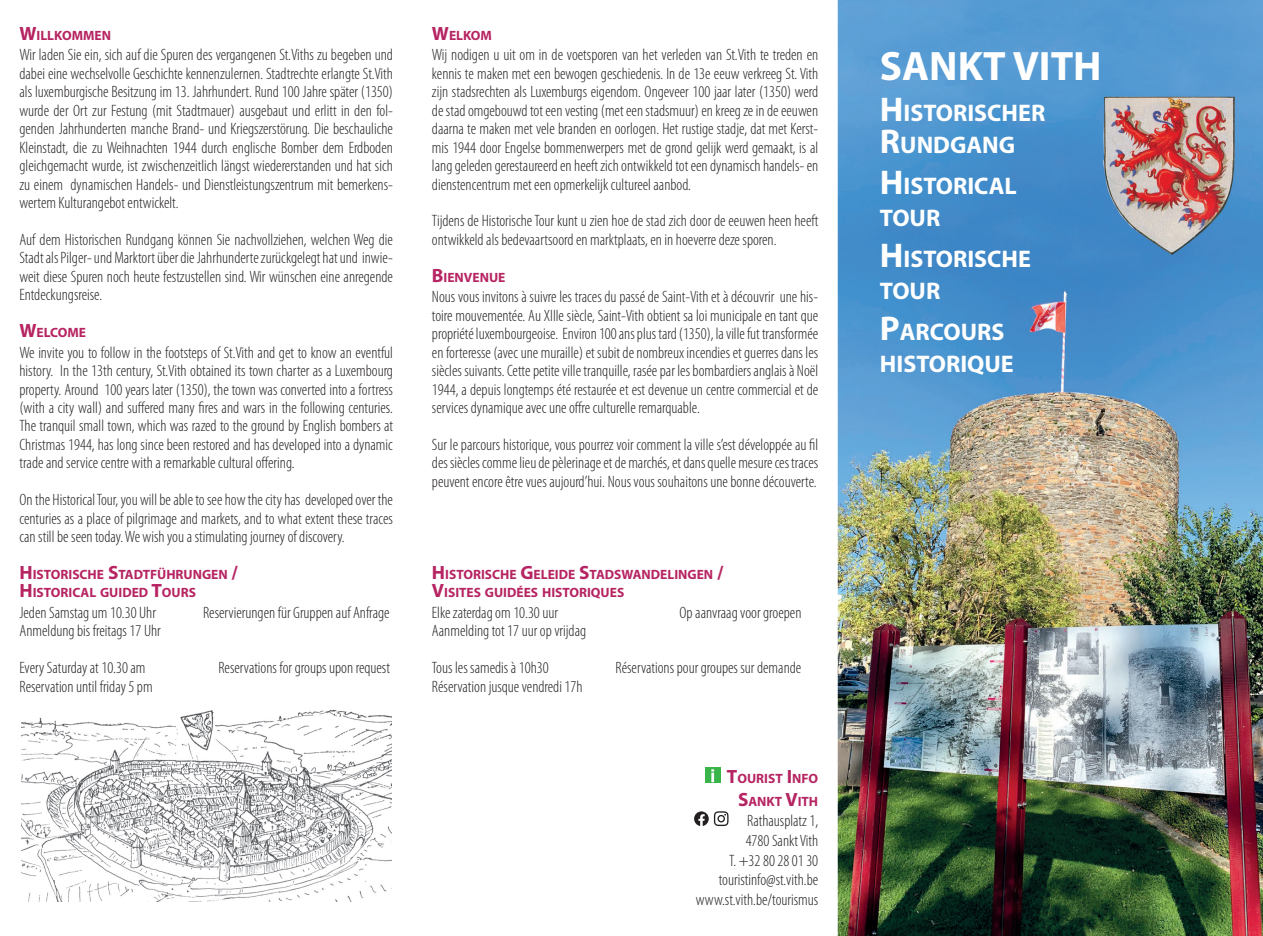
<style>
.page{position:relative;width:1263px;height:936px;background:#fff}
.page>*{position:absolute;margin:0;border:0;box-sizing:border-box;transform-origin:0 0}
.t1{font:700 41.25px "Myriad Pro";color:#fff}
.t2{font:700 24px/31.7px "Myriad Pro";color:#fff}
.t3{font:300 condensed 16.5px/18.5px "Myriad Pro";color:#231f20;text-align:justify}
.t4{font:700 13.5px/18.5px "Myriad Pro";color:#b62462}
.s1{font-size:19.2px}
.s2{font-size:34.35px}
</style>
<div class="page">
<img style="left:838px;top:0;width:318px;height:935px">
<div style="left:1156px;top:0;width:107px;height:103px;background:#589bd3"></div>
<img style="left:1211px;top:103px;width:52px;height:832px">
<img style="left:1156px;top:256px;width:55px;height:679px">
<img style="left:1104px;top:96px;width:132px;height:160px">
<img style="left:22px;top:709px;width:370px;height:192px">
<div style="left:705px;top:767px;width:16px;height:16px;background:#3ab54a"></div>
<svg style="left:711px;top:769px;width:3px;height:13px"></svg>
<svg style="left:694px;top:811px;width:34px;height:15px"></svg>
<p class="t4" style="left:19px;top:26px;width:93px"><span class="s1">W</span>ILLKOMMEN</p>
<p class="t3" style="left:19px;top:46px;width:375px">Wir laden Sie ein, sich auf die Spuren des vergangenen St.Viths zu begeben und dabei eine wechselvolle Geschichte kennenzulernen. Stadtrechte erlangte St.Vith als luxemburgische Besitzung im 13. Jahrhundert. Rund 100 Jahre später (1350) wurde der Ort zur Festung (mit Stadtmauer) ausgebaut und erlitt in den fol&shy;genden Jahrhunderten manche Brand- und Kriegszerstörung. Die beschauliche Kleinstadt, die zu Weihnachten 1944 durch englische Bomber dem Erdboden gleichgemacht wurde, ist zwischenzeitlich längst wiedererstanden und hat sich zu einem dynamischen Handels- und Dienstleistungszentrum mit bemerkens&shy;wertem Kulturangebot entwickelt.</p>
<p class="t3" style="left:19px;top:230px;width:375px">Auf dem Historischen Rundgang können Sie nachvollziehen, welchen Weg die Stadt als Pilger- und Marktort über die Jahrhunderte zurückgelegt hat und inwie&shy;weit diese Spuren noch heute festzustellen sind. Wir wünschen eine anregende Entdeckungsreise.</p>
<p class="t4" style="left:19px;top:323px;width:68px"><span class="s1">W</span>ELCOME</p>
<p class="t3" style="left:19px;top:343px;width:375px">We invite you to follow in the footsteps of St.Vith and get to know an eventful history. In the 13th century, St.Vith obtained its town charter as a Luxembourg property. Around 100 years later (1350), the town was converted into a fortress (with a city wall) and suffered many fires and wars in the following centuries.<br>The tranquil small town, which was razed to the ground by English bombers at Christmas 1944, has long since been restored and has developed into a dynamic trade and service centre with a remarkable cultural offering.</p>
<p class="t3" style="left:19px;top:491px;width:375px">On the Historical Tour, you will be able to see how the city has developed over the centuries as a place of pilgrimage and markets, and to what extent these traces can still be seen today. We wish you a stimulating journey of discovery.</p>
<p class="t4" style="left:19px;top:565px;width:220px"><span class="s1">H</span>ISTORISCHE <span class="s1">S</span>TADTFÜHRUNGEN <span class="s1">/<br>H</span>ISTORICAL GUIDED <span class="s1">T</span>OURS</p>
<p class="t3" style="left:19px;top:603px;width:138px">Jeden Samstag um 10.30 Uhr</p>
<p class="t3" style="left:203px;top:603px;width:188px">Reservierungen für Gruppen auf Anfrage</p>
<p class="t3" style="left:19px;top:622px;width:143px">Anmeldung bis freitags 17 Uhr</p>
<p class="t3" style="left:19px;top:659px;width:128px">Every Saturday at 10.30 am</p>
<p class="t3" style="left:218px;top:659px;width:173px">Reservations for groups upon request</p>
<p class="t3" style="left:19px;top:677px;width:135px">Reservation until friday 5 pm</p>
<p class="t4" style="left:432px;top:26px;width:62px"><span class="s1">W</span>ELKOM</p>
<p class="t3" style="left:432px;top:46px;width:388px">Wij nodigen u uit om in de voetsporen van het verleden van St.Vith te treden en kennis te maken met een bewogen geschiedenis. In de 13e eeuw verkreeg St. Vith zijn stadsrechten als Luxemburgs eigendom. Ongeveer 100 jaar later (1350) werd de stad omgebouwd tot een vesting (met een stadsmuur) en kreeg ze in de eeuwen daarna te maken met vele branden en oorlogen. Het rustige stadje, dat met Kerst&shy;mis 1944 door Engelse bommenwerpers met de grond gelijk werd gemaakt, is al lang geleden gerestaureerd en heeft zich ontwikkeld tot een dynamisch handels- en dienstencentrum met een opmerkelijk cultureel aanbod.</p>
<p class="t3" style="left:432px;top:212px;width:388px">Tijdens de Historische Tour kunt u zien hoe de stad zich door de eeuwen heen heeft ontwikkeld als bedevaartsoord en marktplaats, en in hoeverre deze sporen.</p>
<p class="t4" style="left:432px;top:268px;width:75px"><span class="s1">B</span>IENVENUE</p>
<p class="t3" style="left:432px;top:288px;width:388px">Nous vous invitons à suivre les traces du passé de Saint-Vith et à découvrir une his&shy;toire mouvementée. Au XIIIe siècle, Saint-Vith obtient sa loi municipale en tant que propriété luxembourgeoise. Environ 100 ans plus tard (1350), la ville fut transformée en forteresse (avec une muraille) et subit de nombreux incendies et guerres dans les siècles suivants. Cette petite ville tranquille, rasée par les bombardiers anglais à Noël 1944, a depuis longtemps été restaurée et est devenue un centre commercial et de services dynamique avec une offre culturelle remarquable.</p>
<p class="t3" style="left:432px;top:435px;width:388px">Sur le parcours historique, vous pourrez voir comment la ville s’est développée au fil des siècles comme lieu de pèlerinage et de marchés, et dans quelle mesure ces traces peuvent encore être vues aujourd’hui. Nous vous souhaitons une bonne découverte.</p>
<p class="t4" style="left:432px;top:565px;width:293px"><span class="s1">H</span>ISTORISCHE <span class="s1">G</span>ELEIDE <span class="s1">S</span>TADSWANDELINGEN <span class="s1">/<br>V</span>ISITES GUIDÉES HISTORIQUES</p>
<p class="t3" style="left:432px;top:603px;width:128px">Elke zaterdag om 10.30 uur</p>
<p class="t3" style="left:679px;top:603px;width:123px">Op aanvraag voor groepen</p>
<p class="t3" style="left:432px;top:622px;width:156px">Aanmelding tot 17 uur op vrijdag</p>
<p class="t3" style="left:432px;top:659px;width:118px">Tous les samedis à 10h30</p>
<p class="t3" style="left:616px;top:659px;width:187px">Réservations pour groupes sur demande</p>
<p class="t3" style="left:432px;top:677px;width:152px">Réservation jusque vendredi 17h</p>
<p class="t4" style="left:727px;top:767px;width:93px;line-height:23.1px;text-align:right"><span class="s1">T</span>OURIST <span class="s1">I</span>NFO<br><span class="s1">S</span>ANKT <span class="s1">V</span>ITH</p>
<p class="t3" style="left:696px;top:810px;width:124px;line-height:19.8px;text-align:right">Rathausplatz 1,<br>4780 Sankt Vith<br>T. +32 80 28 01 30 touristinfo@st.vith.be www.st.vith.be/tourismus</p>
<h1 class="t1" style="left:880px;top:43px;width:223px">SANKT VITH</h1>
<h2 class="t2" style="left:880px;top:98px;width:167px"><span class="s2">H</span>ISTORISCHER<br><span class="s2">R</span>UNDGANG</h2>
<h2 class="t2" style="left:880px;top:171px;width:139px"><span class="s2">H</span>ISTORICAL<br>TOUR</h2>
<h2 class="t2" style="left:880px;top:244px;width:153px"><span class="s2">H</span>ISTORISCHE<br>TOUR</h2>
<h2 class="t2" style="left:880px;top:316px;width:135px"><span class="s2">P</span>ARCOURS<br>HISTORIQUE</h2>
</div>
